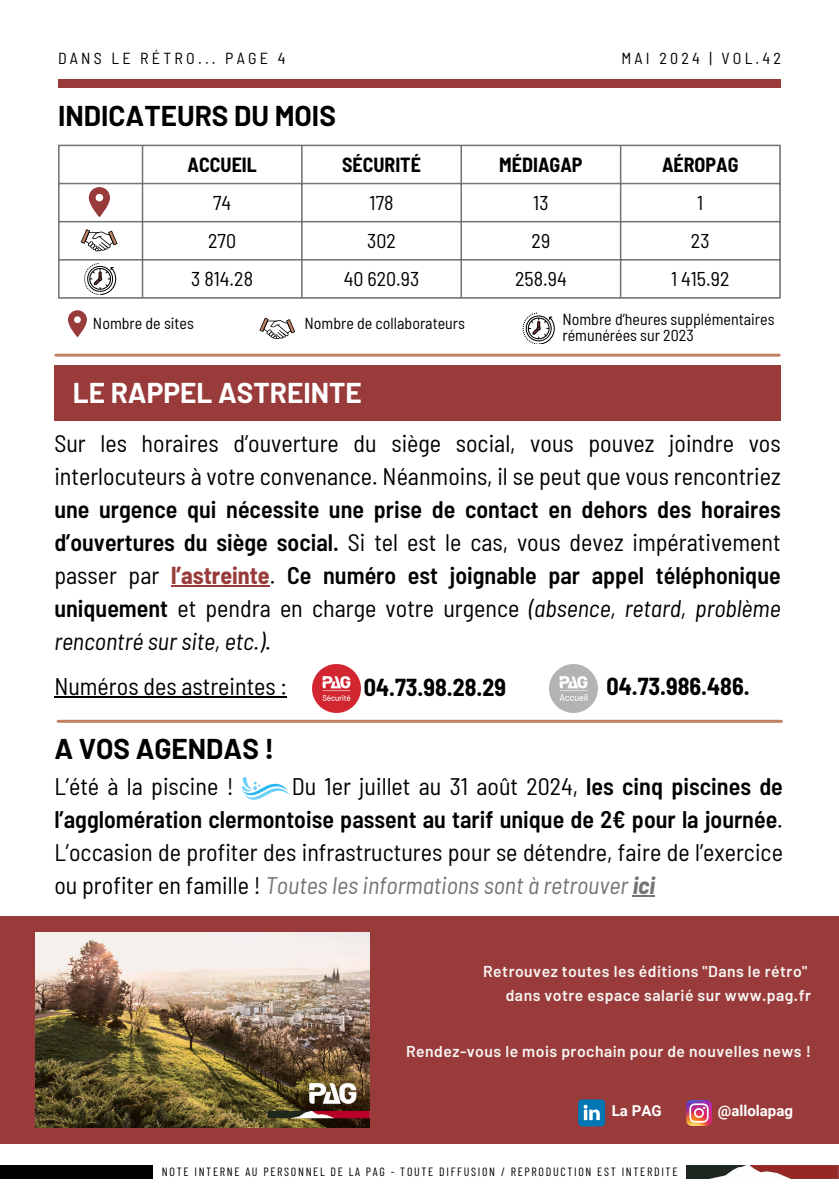
<style>
.page{position:relative;width:839px;height:1191px;background:#fff}
.page>*{position:absolute;margin:0;border:0;box-sizing:border-box;transform-origin:0 0}
.t1{font:700 28px "Barlow";color:#000}
.t2{font:700 28px "Barlow";color:#fff}
.t3{font:semi-condensed 24px/33px "Barlow";color:#000;text-align:justify}
.t4{font:700 semi-condensed 24px "Barlow";color:#000}
.t5{font:semi-condensed 20px "Barlow";color:#000}
.t6{font:700 semi-condensed 20px "Barlow";color:#000}
.t7{font:semi-condensed 16px/16px "Barlow";color:#000}
.t8{font:semi-condensed 16px "Barlow";letter-spacing:.2em;color:#000}
.t9{font:600 15.8px/23.6px "Barlow";letter-spacing:.03em;color:#f6f6f4;text-align:right}
.t10{font:700 15px "Roboto";color:#fff}
.t11{font:12px "Barlow Condensed";letter-spacing:.14em;color:#000}
.s1{font-weight:600}
.s2{font-weight:700;color:#9a3b3b}
.s3{font-style:italic}
.s4{font-style:italic;color:#737373}
.s5{font-weight:700;font-style:italic;color:#737373}
</style>
<div class="page">
<div style="left:58px;top:80px;width:723px;height:7px;background:#9a3b3b"></div>
<div style="left:791px;top:1165px;width:47px;height:14px;background:#952825"></div>
<img style="left:686px;top:1165px;width:105px;height:14px">
<div style="left:0;top:1165px;width:153px;height:14px;background:#000"></div>
<div style="left:0;top:916px;width:838px;height:227px;background:#9a3b3b"></div>
<img style="left:35px;top:932px;width:334px;height:195px">
<svg style="left:578px;top:1099px;width:27px;height:27px"></svg>
<img style="left:686px;top:1100px;width:25px;height:26px">
<hr style="left:58px;top:720px;width:723px;height:3px;background:#c08261">
<hr style="left:56px;top:354px;width:723px;height:3px;background:#c08261">
<svg style="left:68px;top:310px;width:19px;height:27px"></svg>
<svg style="left:259px;top:318px;width:36px;height:21px"></svg>
<hr style="left:58px;top:146px;width:2px;height:151px;background:#737373">
<hr style="left:142px;top:146px;width:1px;height:151px;background:#737373">
<hr style="left:301px;top:146px;width:1px;height:151px;background:#737373">
<hr style="left:460px;top:146px;width:2px;height:151px;background:#737373">
<hr style="left:620px;top:146px;width:1px;height:151px;background:#737373">
<hr style="left:779px;top:146px;width:1px;height:151px;background:#737373">
<hr style="left:58px;top:145px;width:722px;height:1px;background:#737373">
<hr style="left:58px;top:183px;width:722px;height:1px;background:#737373">
<hr style="left:58px;top:221px;width:722px;height:1px;background:#737373">
<hr style="left:58px;top:259px;width:722px;height:2px;background:#737373">
<hr style="left:58px;top:297px;width:722px;height:2px;background:#737373">
<svg style="left:89px;top:187px;width:21px;height:30px"></svg>
<svg style="left:81px;top:229px;width:36px;height:22px"></svg>
<div style="left:54px;top:365px;width:726px;height:56px;background:#9a3b3b"></div>
<img style="left:312px;top:664px;width:48px;height:48px">
<img style="left:549px;top:664px;width:48px;height:48px">
<hr style="left:632px;top:895px;width:23px;height:2px;background:#737373">
<svg style="left:242px;top:777px;width:48px;height:23px"></svg>
<svg style="left:522px;top:313px;width:33px;height:31px"></svg>
<hr style="left:171px;top:585px;width:99px;height:2px;background:#9a3b3b">
<hr style="left:54px;top:696px;width:233px;height:2px;background:#000">
<svg style="left:84px;top:263px;width:32px;height:32px"></svg>
<h6 class="t8" style="left:58px;top:48px;width:229px">DANS LE RÉTRO... PAGE 4</h6>
<p class="t8" style="left:621px;top:48px;width:161px">MAI 2024 | VOL.42</p>
<p class="t1" style="left:58px;top:98px;width:279px">INDICATEURS DU MOIS</p>
<h1 class="t6" style="left:187px;top:152px;width:71px">ACCUEIL</h1>
<p class="t6" style="left:342px;top:152px;width:80px">SÉCURITÉ</p>
<p class="t6" style="left:499px;top:152px;width:85px">MÉDIAGAP</p>
<p class="t6" style="left:662px;top:152px;width:78px">AÉROPAG</p>
<p class="t5" style="left:213px;top:190px;width:20px">74</p>
<p class="t5" style="left:369px;top:190px;width:25px">178</p>
<p class="t5" style="left:533px;top:190px;width:17px">13</p>
<p class="t5" style="left:697px;top:190px;width:8px">1</p>
<p class="t5" style="left:208px;top:228px;width:29px">270</p>
<p class="t5" style="left:367px;top:228px;width:30px">302</p>
<p class="t5" style="left:531px;top:228px;width:20px">29</p>
<p class="t5" style="left:691px;top:228px;width:20px">23</p>
<p class="t5" style="left:191px;top:266px;width:63px">3 814.28</p>
<p class="t5" style="left:344px;top:266px;width:77px">40 620.93</p>
<p class="t5" style="left:515px;top:266px;width:53px">258.94</p>
<p class="t5" style="left:671px;top:266px;width:60px">1 415.92</p>
<p class="t7" style="left:93px;top:315px;width:102px">Nombre de sites</p>
<p class="t7" style="left:304px;top:315px;width:162px">Nombre de collaborateurs</p>
<h2 class="t7" style="left:562px;top:311px;width:213px">Nombre d’heures supplémentaires rémunérées sur 2023</h2>
<h2 class="t2" style="left:73px;top:375px;width:290px">LE RAPPEL ASTREINTE</h2>
<p class="t3" style="left:54px;top:426px;width:727px">Sur les horaires d’ouverture du siège social, vous pouvez joindre vos interlocuteurs à votre convenance. Néanmoins, il se peut que vous rencontriez <span class="s1">une urgence qui nécessite une prise de contact en dehors des horaires d’ouvertures du siège social.</span> Si tel est le cas, vous devez impérativement passer par <span class="s2">l’astreinte</span>. <span class="s1">Ce numéro est joignable par appel téléphonique uniquement</span> et pendra en charge votre urgence <span class="s3">(absence, retard, problème rencontré sur site, etc.)</span>.</p>
<p class="t3" style="left:54px;top:669px;width:234px">Numéros des astreintes :</p>
<h1 class="t4" style="left:364px;top:672px;width:144px">04.73.98.28.29</h1>
<h3 class="t4" style="left:606px;top:671px;width:145px">04.73.986.486.</h3>
<h3 class="t1" style="left:54px;top:731px;width:221px">A VOS AGENDAS !</h3>
<p class="t3" style="left:54px;top:768px;width:730px;text-indent:237px">Du 1er juillet au 31 août 2024, <span class="s1">les cinq piscines de l’agglomération clermontoise passent au tarif unique de 2€ pour la journée</span>.<br>L’occasion de profiter des infrastructures pour se détendre, faire de l’exercice ou profiter en famille ! <span class="s4">Toutes les informations sont à retrouver</span> <span class="s5">ici</span></p>
<p class="t3" style="left:54px;top:768px;width:181px">L’été à la piscine !</p>
<p class="t9" style="left:483px;top:959px;width:329px">Retrouvez toutes les éditions "Dans le rétro" dans votre espace salarié sur www.pag.fr</p>
<h6 class="t9" style="left:406px;top:1039px;width:406px">Rendez-vous le mois prochain pour de nouvelles news !</h6>
<h3 class="t10" style="left:611px;top:1102px;width:51px">La PAG</h3>
<h1 class="t10" style="left:718px;top:1102px;width:77px">@allolapag</h1>
<h6 class="t11" style="left:162px;top:1164px;width:517px">NOTE INTERNE AU PERSONNEL DE LA PAG - TOUTE DIFFUSION / REPRODUCTION EST INTERDITE</h6>
</div>
